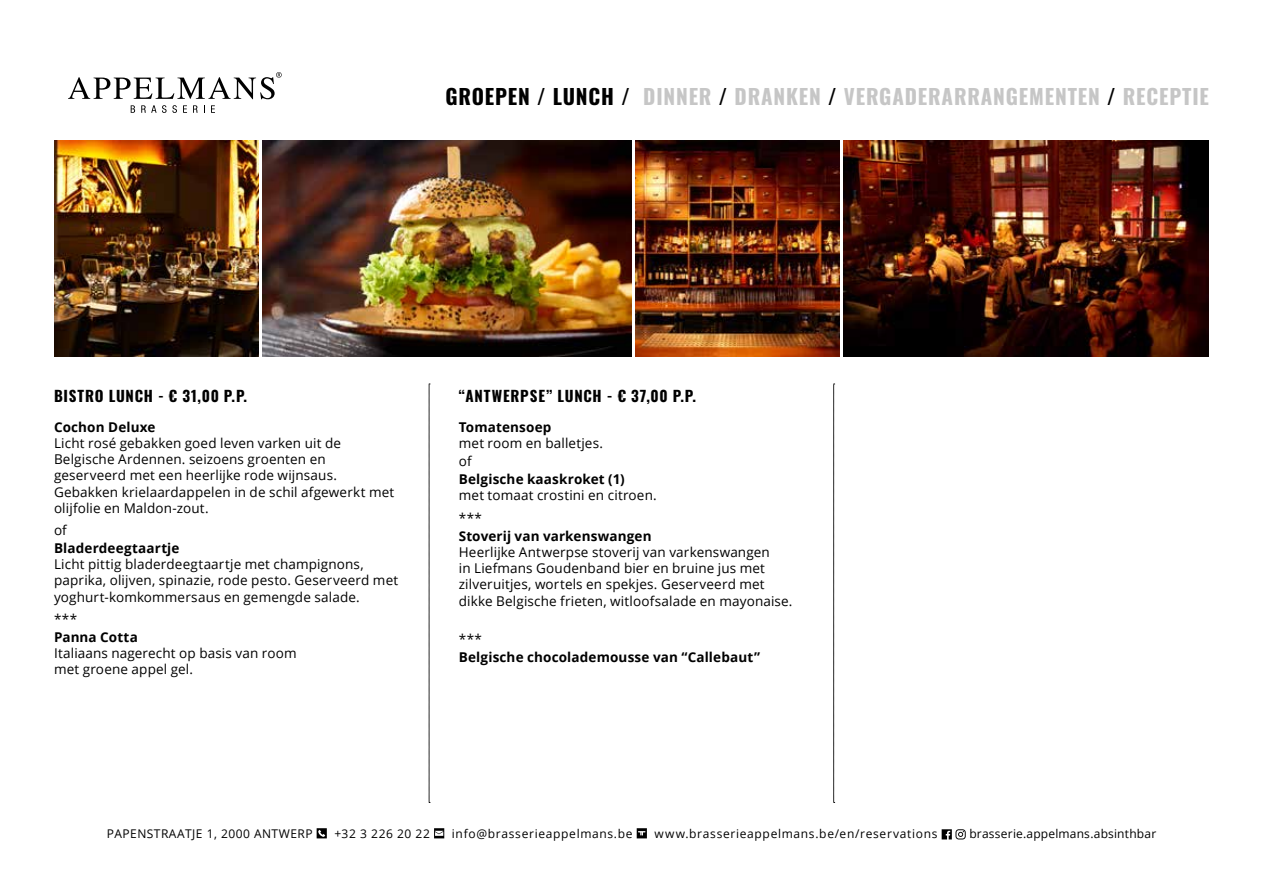
<style>
.page{position:relative;width:1263px;height:893px;background:#fff}
.page>*{position:absolute;margin:0;border:0;box-sizing:border-box;transform-origin:0 0}
.t1{font:700 21px "Oswald";letter-spacing:.04em;color:#c6c6c6}
.t2{font:700 15px "Oswald";letter-spacing:.055em;color:#000}
.t3{font:13.5px/16.2px "Open Sans";letter-spacing:.01em;color:#000}
.t4{font:700 13.5px "Open Sans";letter-spacing:.01em;color:#000}
.t5{font:12px "Open Sans";letter-spacing:.05em;color:#000}
.t6{font:12px "Open Sans";letter-spacing:.015em;color:#000}
.s1{color:#000}
</style>
<div class="page">
<svg style="left:317px;top:828px;width:10px;height:10px"></svg>
<svg style="left:434px;top:828px;width:10px;height:10px"></svg>
<svg style="left:637px;top:828px;width:10px;height:10px"></svg>
<svg style="left:942px;top:829px;width:24px;height:10px"></svg>
<img style="left:54px;top:140px;width:204px;height:216px">
<img style="left:635px;top:140px;width:205px;height:216px">
<img style="left:262px;top:140px;width:369px;height:216px">
<svg style="left:429px;top:384px;width:1px;height:419px"></svg>
<svg style="left:833px;top:384px;width:2px;height:419px"></svg>
<svg style="left:68px;top:72px;width:214px;height:27px"></svg>
<svg style="left:131px;top:105px;width:4px;height:8px"></svg>
<svg style="left:141px;top:105px;width:36px;height:8px"></svg>
<svg style="left:183px;top:105px;width:4px;height:8px"></svg>
<svg style="left:193px;top:105px;width:5px;height:8px"></svg>
<svg style="left:211px;top:105px;width:4px;height:8px"></svg>
<img style="left:844px;top:140px;width:365px;height:216px">
<h1 class="t1" style="left:445px;top:85px;width:765px"><span class="s1">GROEPEN / LUNCH /</span> DINNER <span class="s1">/</span> DRANKEN <span class="s1">/</span> VERGADERARRANGEMENTEN <span class="s1">/</span> RECEPTIE</h1>
<p class="t2" style="left:54px;top:388px;width:195px">BISTRO LUNCH - € 31,00 P.P.</p>
<p class="t4" style="left:54px;top:417px;width:103px">Cochon Deluxe</p>
<p class="t3" style="left:54px;top:435px;width:342px">Licht rosé gebakken goed leven varken uit de Belgische Ardennen. seizoens groenten en geserveerd met een heerlijke rode wijnsaus.<br>Gebakken krielaardappelen in de schil afgewerkt met olijfolie en Maldon-zout.</p>
<p class="t3" style="left:54px;top:522px;width:14px">of</p>
<p class="t4" style="left:54px;top:539px;width:127px">Bladerdeegtaartje</p>
<p class="t3" style="left:54px;top:556px;width:346px">Licht pittig bladerdeegtaartje met champignons, paprika, olijven, spinazie, rode pesto. Geserveerd met yoghurt-komkommersaus en gemengde salade.</p>
<p class="t3" style="left:54px;top:610px;width:25px">***</p>
<p class="t4" style="left:54px;top:627px;width:85px">Panna Cotta</p>
<p class="t3" style="left:54px;top:645px;width:244px">Italiaans nagerecht op basis van room met groene appel gel.</p>
<p class="t2" style="left:459px;top:388px;width:239px">“ANTWERPSE” LUNCH - € 37,00 P.P.</p>
<p class="t4" style="left:459px;top:417px;width:94px">Tomatensoep</p>
<p class="t3" style="left:459px;top:434px;width:146px;line-height:18px">met room en balletjes. of</p>
<p class="t4" style="left:459px;top:470px;width:167px">Belgische kaaskroket (1)</p>
<p class="t3" style="left:459px;top:484px;width:199px;line-height:22.5px">met tomaat crostini en citroen. ***</p>
<p class="t4" style="left:459px;top:526px;width:194px">Stoverij van varkenswangen</p>
<p class="t3" style="left:459px;top:544px;width:335px">Heerlijke Antwerpse stoverij van varkenswangen<br>in Liefmans Goudenband bier en bruine jus met zilveruitjes, wortels en spekjes. Geserveerd met dikke Belgische frieten, witloofsalade en mayonaise.</p>
<p class="t3" style="left:459px;top:631px;width:25px">***</p>
<p class="t4" style="left:459px;top:648px;width:303px">Belgische chocolademousse van “Callebaut”</p>
<p class="t5" style="left:107px;top:826px;width:207px">PAPENSTRAATJE 1, 2000 ANTWERP</p>
<p class="t5" style="left:334px;top:826px;width:97px">+32 3 226 20 22</p>
<p class="t5" style="left:452px;top:826px;width:182px">info@brasserieappelmans.be</p>
<p class="t5" style="left:655px;top:826px;width:284px">www.brasserieappelmans.be/en/reservations</p>
<p class="t6" style="left:969px;top:826px;width:188px">brasserie.appelmans.absinthbar</p>
</div>
